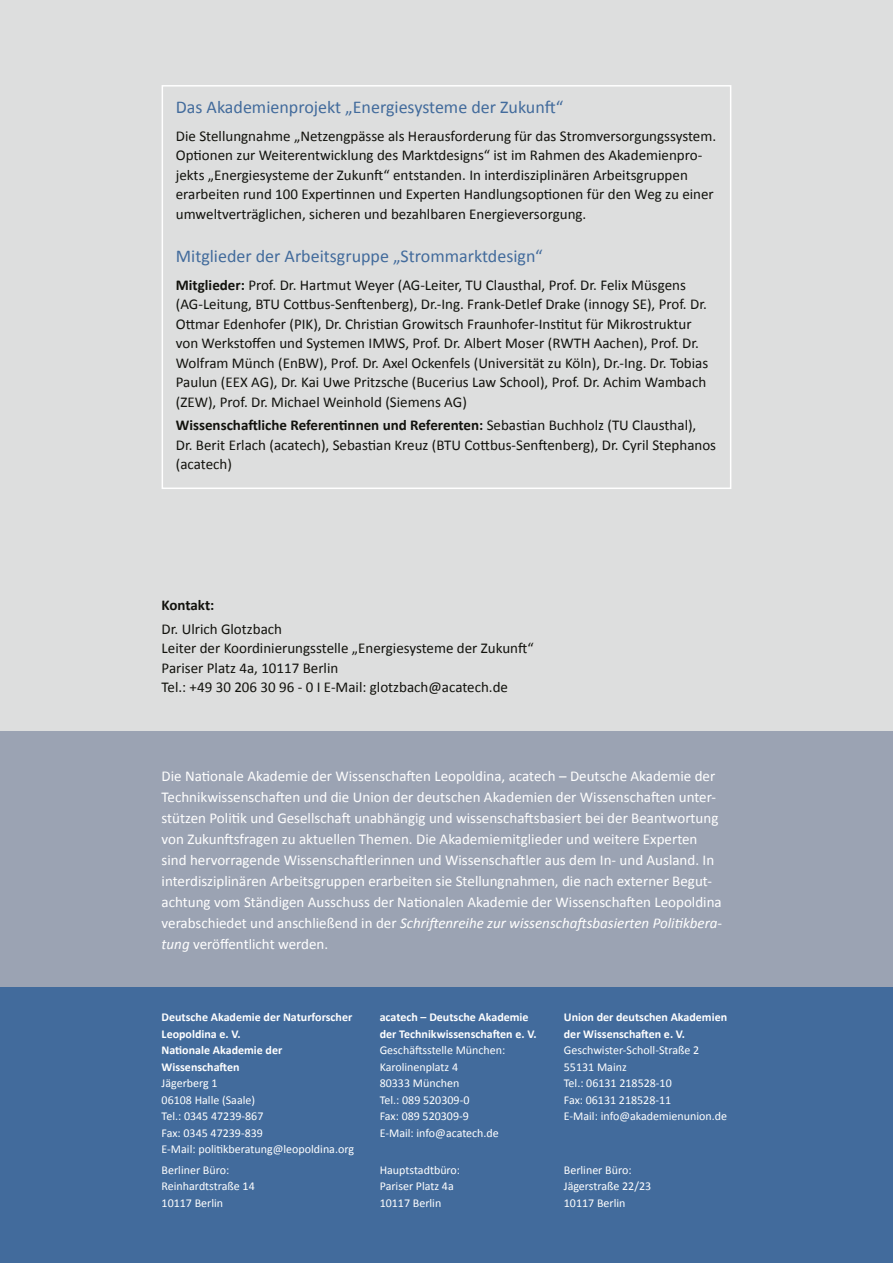
<style>
.page{position:relative;width:893px;height:1263px;background:#fff}
.page>*{position:absolute;margin:0;border:0;box-sizing:border-box;transform-origin:0 0}
.H1_KF{font:18px "Calibri";color:#426b9c}
.Text_Rückseite_KF{font:18px "Calibri";color:#426b9c}
.Text_Rückseite_KF-2{font:15px/19.5px "Calibri";color:#12120d}
.P_Text_KF{font:15px/21px "Calibri";color:#fff}
.Text_Rückseite_KF-3{font:700 15px "Calibri";letter-spacing:-.01em;color:#12120d}
.Adresse_KF{font:12px/16.5px "Calibri";color:#fff}
.Adresse_KF-2{font:700 12px/16.5px "Calibri";color:#fff}
.s1{font-weight:700}
.s2{font-style:italic}
</style>
<div class="page">
<div style="left:0;top:0;width:893px;height:986px;background:#dddede"></div>
<div style="left:0;top:986px;width:893px;height:277px;background:#426b9c"></div>
<div style="left:0;top:731px;width:893px;height:255px;background:#9ba3b3"></div>
<div style="left:162px;top:85px;width:569px;height:404px;border:2px solid #fff"></div>
<p class="H1_KF" style="left:176px;top:95px;width:389px">Das Akademienprojekt „Energiesysteme der Zukunft“</p>
<p class="Text_Rückseite_KF-2" style="left:176px;top:126px;width:542px">Die Stellungnahme „Netzengpässe als Herausforderung für das Stromversorgungssystem.<br>Optionen zur Weiterentwicklung des Marktdesigns“ ist im Rahmen des Akademienpro&shy;jekts „Energiesysteme der Zukunft“ entstanden. In interdisziplinären Arbeitsgruppen erarbeiten rund 100 Expertinnen und Experten Handlungsoptionen für den Weg zu einer umweltverträglichen, sicheren und bezahlbaren Energieversorgung.</p>
<p class="Text_Rückseite_KF" style="left:176px;top:244px;width:368px">Mitglieder der Arbeitsgruppe „Strommarktdesign“</p>
<p class="Text_Rückseite_KF-2" style="left:176px;top:275px;width:534px"><span class="s1">Mitglieder:</span> Prof. Dr. Hartmut Weyer (AG-Leiter, TU Clausthal, Prof. Dr. Felix Müsgens (AG-Leitung, BTU Cottbus-Senftenberg), Dr.-Ing. Frank-Detlef Drake (innogy SE), Prof. Dr.<br>Ottmar Edenhofer (PIK), Dr. Christian Growitsch Fraunhofer-Institut für Mikrostruktur von Werkstoffen und Systemen IMWS, Prof. Dr. Albert Moser (RWTH Aachen), Prof. Dr.<br>Wolfram Münch (EnBW), Prof. Dr. Axel Ockenfels (Universität zu Köln), Dr.-Ing. Dr. Tobias Paulun (EEX AG), Dr. Kai Uwe Pritzsche (Bucerius Law School), Prof. Dr. Achim Wambach (ZEW), Prof. Dr. Michael Weinhold (Siemens AG)</p>
<p class="Text_Rückseite_KF-2" style="left:176px;top:416px;width:542px"><span class="s1">Wissenschaftliche Referentinnen und Referenten:</span> Sebastian Buchholz (TU Clausthal),<br>Dr. Berit Erlach (acatech), Sebastian Kreuz (BTU Cottbus-Senftenberg), Dr. Cyril Stephanos (acatech)</p>
<p class="Text_Rückseite_KF-3" style="left:162px;top:595px;width:54px">Kontakt:</p>
<p class="Text_Rückseite_KF-2" style="left:162px;top:619px;width:122px">Dr. Ulrich Glotzbach</p>
<p class="Text_Rückseite_KF-2" style="left:162px;top:638px;width:374px">Leiter der Koordinierungsstelle „Energiesysteme der Zukunft“</p>
<p class="Text_Rückseite_KF-2" style="left:162px;top:658px;width:178px">Pariser Platz 4a, 10117 Berlin</p>
<p class="Text_Rückseite_KF-2" style="left:162px;top:677px;width:348px">Tel.: +49 30 206 30 96 - 0 I E-Mail: glotzbach@acatech.de</p>
<p class="P_Text_KF" style="left:162px;top:765px;width:562px">Die Nationale Akademie der Wissenschaften Leopoldina, acatech – Deutsche Akademie der Technikwissenschaften und die Union der deutschen Akademien der Wissenschaften unter&shy;stützen Politik und Gesellschaft unabhängig und wissenschaftsbasiert bei der Beantwortung von Zukunftsfragen zu aktuellen Themen. Die Akademiemitglieder und weitere Experten sind hervorragende Wissenschaftlerinnen und Wissenschaftler aus dem In- und Ausland. In interdisziplinären Arbeitsgruppen erarbeiten sie Stellungnahmen, die nach externer Begut&shy;achtung vom Ständigen Ausschuss der Nationalen Akademie der Wissenschaften Leopoldina verabschiedet und anschließend in der <span class="s2">Schriftenreihe zur wissenschaftsbasierten Politikbera&shy;tung</span> veröffentlicht werden.</p>
<p class="Adresse_KF-2" style="left:162px;top:1009px;width:192px">Deutsche Akademie der Naturforscher<br>Leopoldina e. V.<br>Nationale Akademie der<br>Wissenschaften</p>
<p class="Adresse_KF" style="left:162px;top:1075px;width:194px">Jägerberg 1<br>06108 Halle (Saale)<br>Tel.: 0345 47239-867<br>Fax: 0345 47239-839<br>E-Mail: politikberatung@leopoldina.org</p>
<p class="Adresse_KF" style="left:162px;top:1162px;width:95px">Berliner Büro:<br>Reinhardtstraße 14<br>10117 Berlin</p>
<p class="Adresse_KF-2" style="left:380px;top:1009px;width:158px">acatech – Deutsche Akademie der Technikwissenschaften e. V.</p>
<p class="Adresse_KF" style="left:380px;top:1042px;width:127px">Geschäftsstelle München:<br>Karolinenplatz 4<br>80333 München<br>Tel.: 089 520309-0<br>Fax: 089 520309-9<br>E-Mail: info@acatech.de</p>
<p class="Adresse_KF" style="left:380px;top:1162px;width:82px">Hauptstadtbüro:<br>Pariser Platz 4a<br>10117 Berlin</p>
<p class="Adresse_KF-2" style="left:564px;top:1009px;width:165px">Union der deutschen Akademien der Wissenschaften e. V.</p>
<p class="Adresse_KF" style="left:564px;top:1042px;width:165px">Geschwister-Scholl-Straße 2<br>55131 Mainz<br>Tel.: 06131 218528-10<br>Fax: 06131 218528-11<br>E-Mail: info@akademienunion.de</p>
<p class="Adresse_KF" style="left:564px;top:1162px;width:89px">Berliner Büro:<br>Jägerstraße 22/23<br>10117 Berlin</p>
</div>
